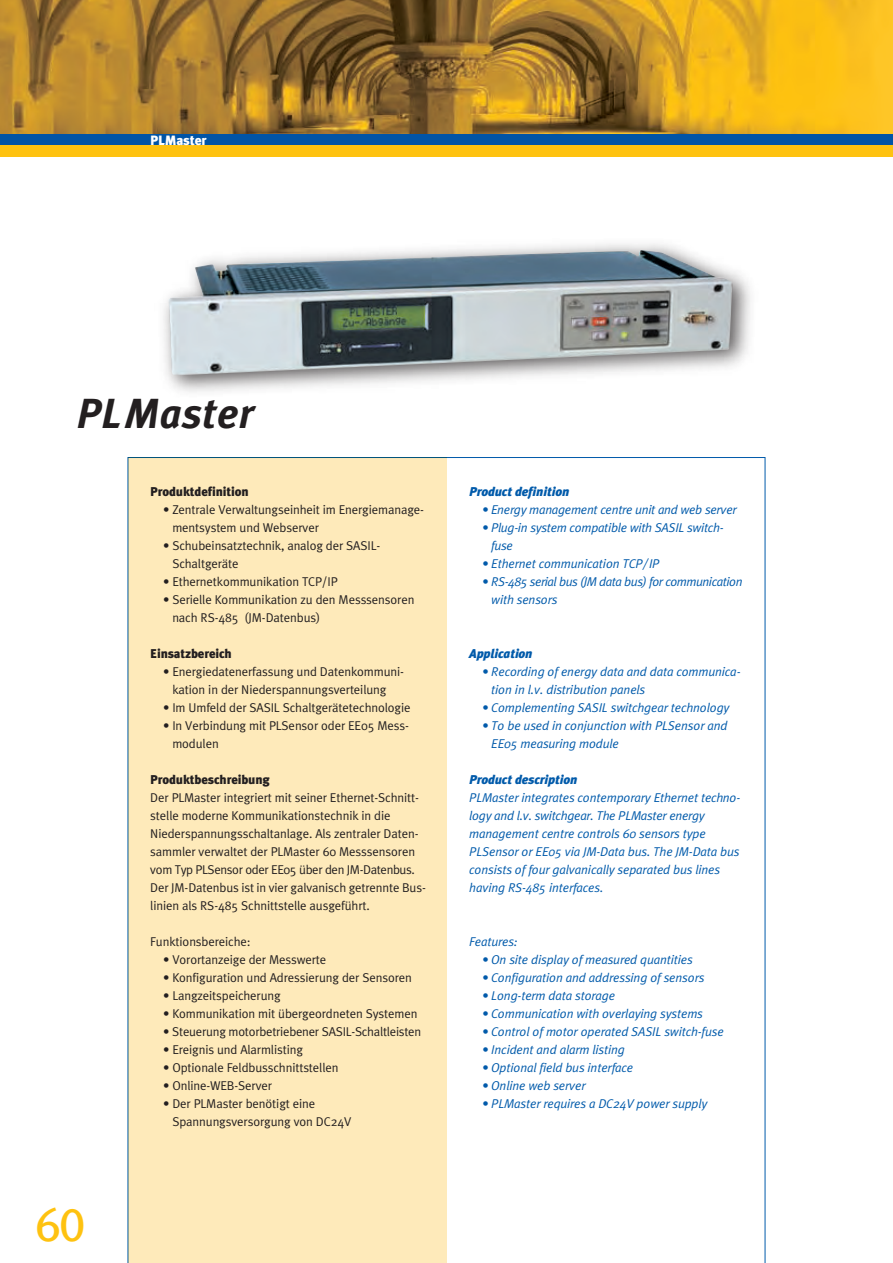
<style>
.page{position:relative;width:893px;height:1263px;background:#fff}
.page>*{position:absolute;margin:0;border:0;box-sizing:border-box;transform-origin:0 0}
.t1{font:48px "Meta Plus Book Caps";color:#fec210}
.t2{font:italic 700 42px "Meta Plus";letter-spacing:.01em;color:#231f20}
.t3{font:900 13.5px "Meta Plus";letter-spacing:-.01em;color:#fff}
.t4{font:12.75px/18px "Meta Plus Normal";letter-spacing:-.01em;color:#231f20}
.t5{font:italic 12.75px/18px "Meta Plus Normal";letter-spacing:-.01em;color:#015aaa}
.t6{font:italic 12.75px/18px "Meta Plus Normal";letter-spacing:-.035em;color:#015aaa}
.t7{font:900 12.75px "Meta Plus";letter-spacing:-.01em;color:#231f20}
.t8{font:italic 900 12.75px "Meta Plus";letter-spacing:-.01em;color:#015aaa}
</style>
<div class="page">
<img style="left:0;top:0;width:892px;height:134px">
<div style="left:0;top:134px;width:893px;height:12px;background:#0154a6"></div>
<div style="left:0;top:146px;width:893px;height:11px;background:#fec210"></div>
<svg style="left:128px;top:457px;width:637px;height:806px"></svg>
<div style="left:154px;top:234px;width:605px;height:166px;background:#231f20;opacity:.75"></div>
<img style="left:169px;top:250px;width:564px;height:125px">
<p class="t3" style="left:150px;top:132px;width:58px">PLMaster</p>
<h2 class="t2" style="left:76px;top:389px;width:179px">PLMaster</h2>
<h1 class="t1" style="left:35px;top:1197px;width:51px">60</h1>
<p class="t7" style="left:150px;top:484px;width:100px">Produktdefinition</p>
<p class="t4" style="left:172px;top:500px;width:253px;text-indent:-9px">• Zentrale Verwaltungseinheit im Energiemanage&shy;mentsystem und Webserver</p>
<p class="t4" style="left:172px;top:536px;width:209px;text-indent:-9px">• Schubeinsatztechnik, analog der SASIL-<br>Schaltgeräte</p>
<p class="t4" style="left:163px;top:572px;width:176px">• Ethernetkommunikation TCP/IP</p>
<p class="t4" style="left:172px;top:590px;width:244px;text-indent:-9px">• Serielle Kommunikation zu den Messsensoren nach RS-485 (JM-Datenbus)</p>
<p class="t7" style="left:150px;top:646px;width:83px">Einsatzbereich</p>
<p class="t4" style="left:163px;top:662px;width:241px;text-align:center">• Energiedatenerfassung und Daten-kommuni&shy;kation in der Niederspannungsverteilung</p>
<p class="t4" style="left:163px;top:698px;width:249px">• Im Umfeld der SASIL Schaltgerätetechnologie</p>
<p class="t4" style="left:172px;top:716px;width:237px;text-indent:-9px">• In Verbindung mit PLSensor oder EE05 Mess&shy;modulen</p>
<p class="t7" style="left:150px;top:772px;width:121px">Produktbeschreibung</p>
<p class="t4" style="left:150px;top:788px;width:276px">Der PLMaster integriert mit seiner Ethernet-Schnitt-- stelle moderne Kommunikationstechnik in die Nieder-spannungsschaltanlage. Als zentraler Daten-- sammler verwaltet der PLMaster 60 Mess-sensoren vom Typ PLSensor oder EE05 über den JM-Datenbus.<br>Der JM-Datenbus ist in vier galvanisch getrennte Bus&shy;linien als RS-485 Schnittstelle ausgeführt.</p>
<p class="t4" style="left:150px;top:932px;width:102px">Funktionsbereiche:</p>
<p class="t4" style="left:163px;top:950px;width:165px">• Vorortanzeige der Messwerte</p>
<p class="t4" style="left:163px;top:968px;width:250px">• Konfiguration und Adressierung der Sensoren</p>
<p class="t4" style="left:163px;top:986px;width:119px">• Langzeitspeicherung</p>
<p class="t4" style="left:163px;top:1004px;width:256px">• Kommunikation mit übergeordneten Systemen</p>
<p class="t4" style="left:163px;top:1022px;width:260px">• Steuerung motorbetriebener SASIL-Schaltleisten</p>
<p class="t4" style="left:163px;top:1040px;width:141px">• Ereignis und Alarmlisting</p>
<p class="t4" style="left:163px;top:1058px;width:177px">• Optionale Feldbusschnittstellen</p>
<p class="t4" style="left:163px;top:1076px;width:111px">• Online-WEB-Server</p>
<p class="t4" style="left:172px;top:1094px;width:180px;text-indent:-9px">• Der PLMaster benötigt eine<br>Spannungsversorgung von DC24V</p>
<p class="t8" style="left:469px;top:484px;width:102px">Product definition</p>
<p class="t5" style="left:482px;top:500px;width:256px">• Energy management centre unit and web server</p>
<p class="t5" style="left:491px;top:518px;width:234px;text-indent:-9px">• Plug-in system compatible with SASIL switch&shy;fuse</p>
<p class="t5" style="left:482px;top:554px;width:179px">• Ethernet communication TCP/ IP</p>
<p class="t6" style="left:491px;top:572px;width:253px;text-indent:-9px">• RS-485 serial bus (JM data bus) for communication with sensors</p>
<p class="t8" style="left:469px;top:646px;width:65px">Application</p>
<p class="t5" style="left:491px;top:662px;width:251px;text-indent:-9px">• Recording of energy data and data communica&shy;tion in l.v. distribution panels</p>
<p class="t5" style="left:482px;top:698px;width:249px">• Complementing SASIL switchgear technology</p>
<p class="t5" style="left:491px;top:716px;width:238px;text-indent:-9px">• To be used in conjunction with PLSensor and<br>EE05 measuring module</p>
<p class="t8" style="left:469px;top:772px;width:110px">Product description</p>
<p class="t5" style="left:469px;top:788px;width:272px">PLMaster integrates contemporary Ethernet techno&shy;logy and l.v. switchgear. The PLMaster energy management centre controls 60 sensors type PLSensor or EE05 via JM-Data bus. The JM-Data bus consists of four galvanically separated bus lines having RS-485 interfaces.</p>
<p class="t5" style="left:469px;top:932px;width:50px">Features:</p>
<p class="t5" style="left:482px;top:950px;width:212px">• On site display of measured quantities</p>
<p class="t5" style="left:482px;top:968px;width:224px">• Configuration and addressing of sensors</p>
<p class="t5" style="left:482px;top:986px;width:135px">• Long-term data storage</p>
<p class="t5" style="left:482px;top:1004px;width:222px">• Communication with overlaying systems</p>
<p class="t5" style="left:482px;top:1022px;width:243px">• Control of motor operated SASIL switch-fuse</p>
<p class="t5" style="left:482px;top:1040px;width:144px">• Incident and alarm listing</p>
<p class="t5" style="left:482px;top:1058px;width:153px">• Optional field bus interface</p>
<p class="t5" style="left:482px;top:1076px;width:105px">• Online web server</p>
<p class="t5" style="left:482px;top:1094px;width:227px">• PLMaster requires a DC24V power supply</p>
</div>
